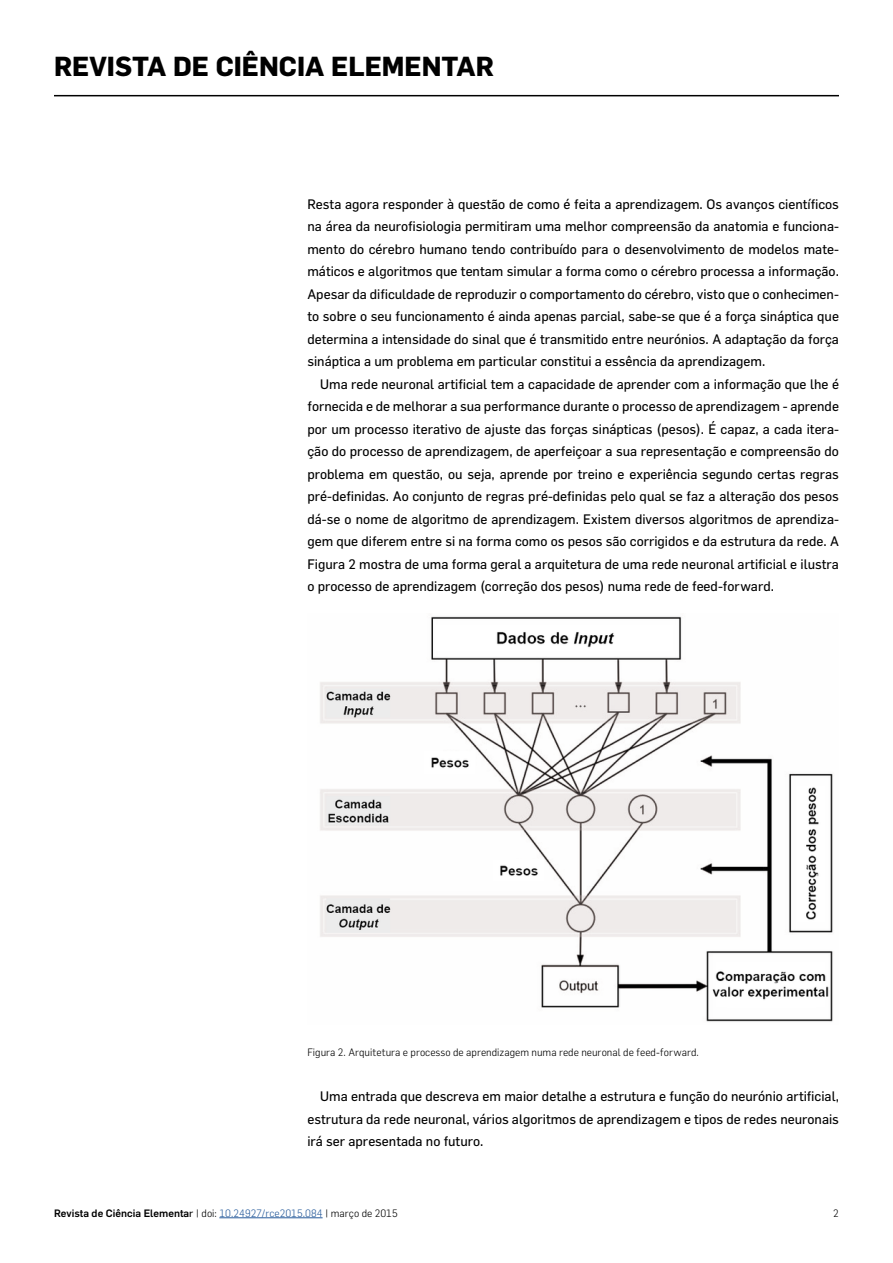
<style>
.page{position:relative;width:893px;height:1263px;background:#fff}
.page>*{position:absolute;margin:0;border:0;box-sizing:border-box;transform-origin:0 0}
.t1{font:700 27px "Flama";color:#000}
.t2{font:13.5px/22.5px "Flama";color:#000;text-align:justify}
.t3{font:300 10.5px "Flama";color:#000}
.t4{font:500 10.5px "Flama";color:#000}
.s1{font-weight:400}
.s2{font-weight:300}
.s3{font-weight:300;color:#275b9b}
</style>
<div class="page">
<hr style="left:54px;top:95px;width:785px;height:1px;background:#000">
<hr style="left:219px;top:1217px;width:104px;height:1px;background:#275b9b">
<img style="left:320px;top:616px;width:513px;height:406px">
<h1 class="t1" style="left:54px;top:50px;width:441px">REVISTA DE CIÊNCIA ELEMENTAR</h1>
<p class="t2" style="left:307px;top:192px;width:533px">Resta agora responder à questão de como é feita a aprendizagem. Os avanços científicos na área da neurofisiologia permitiram uma melhor compreensão da anatomia e funciona&shy;mento do cérebro humano tendo contribuído para o desenvolvimento de modelos mate&shy;máticos e algoritmos que tentam simular a forma como o cérebro processa a informação.<br>Apesar da dificuldade de reproduzir o comportamento do cérebro, visto que o conhecimen&shy;to sobre o seu funcionamento é ainda apenas parcial, sabe-se que é a força sináptica que determina a intensidade do sinal que é transmitido entre neurónios. A adaptação da força sináptica a um problema em particular constitui a essência da aprendizagem.</p>
<p class="t2" style="left:307px;top:372px;width:533px;text-indent:13px">Uma rede neuronal artificial tem a capacidade de aprender com a informação que lhe é fornecida e de melhorar a sua performance durante o processo de aprendizagem - aprende por um processo iterativo de ajuste das forças sinápticas (pesos). É capaz, a cada itera&shy;ção do processo de aprendizagem, de aperfeiçoar a sua representação e compreensão do problema em questão, ou seja, aprende por treino e experiência segundo certas regras pré-definidas. Ao conjunto de regras pré-definidas pelo qual se faz a alteração dos pesos dá-se o nome de algoritmo de aprendizagem. Existem diversos algoritmos de aprendiza&shy;gem que diferem entre si na forma como os pesos são corrigidos e da estrutura da rede. A Figura 2 mostra de uma forma geral a arquitetura de uma rede neuronal artificial e ilustra o processo de aprendizagem (correção dos pesos) numa rede de feed-forward.</p>
<p class="t3" style="left:307px;top:1046px;width:393px">Figura 2. Arquitetura e processo de aprendizagem numa rede neuronal de feed-forward.</p>
<p class="t2" style="left:307px;top:1085px;width:533px;text-indent:13px">Uma entrada que descreva em maior detalhe a estrutura e função do neurónio artificial, estrutura da rede neuronal, vários algoritmos de aprendizagem e tipos de redes neuronais irá ser apresentada no futuro.</p>
<p class="t4" style="left:54px;top:1206px;width:345px">Revista de Ciência Elementa<span class="s1">r</span> <span class="s2">| doi:</span> <span class="s3">10.24927/rce2015.084</span> <span class="s2">| março de 2015</span></p>
<p class="t3" style="left:833px;top:1207px;width:7px">2</p>
</div>
